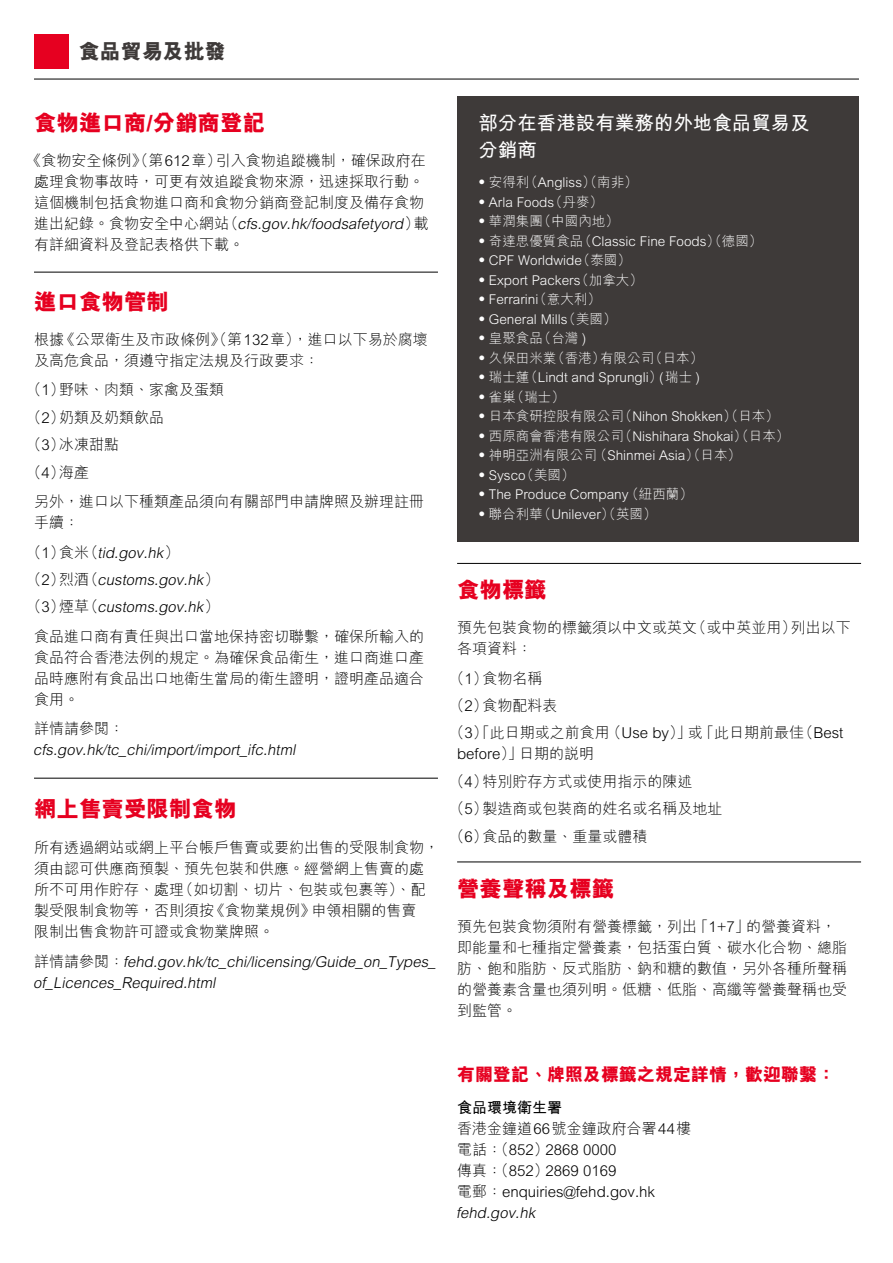
<style>
.page{position:relative;width:893px;height:1263px;background:#fff}
.page>*{position:absolute;margin:0;border:0;box-sizing:border-box;transform-origin:0 0}
.t1{font:800 22.5px "M Hei HK";color:#e60020}
.t2{font:800 21px "M Hei HK";color:#3e3a39}
.t3{font:700 19.5px/27px "M Hei HK";color:#fff}
.t4{font:800 18px "M Hei HK";color:#e60020}
.t5{font:300 15px/21px "M Hei HK";color:#000}
.t6{font:italic 300 15px/27.5px "M Hei HK";color:#000}
.t7{font:700 15px "M Hei HK";color:#000}
.t8{font:300 13.5px "M Hei HK";color:#fff}
.s1{font-style:italic}
.s2{font-style:normal}
</style>
<div class="page">
<div style="left:457px;top:96px;width:402px;height:445px;background:#3e3a39"></div>
<hr style="left:457px;top:563px;width:404px;height:1px;background:#000">
<hr style="left:34px;top:778px;width:404px;height:1px;background:#000">
<hr style="left:457px;top:861px;width:404px;height:1px;background:#000">
<hr style="left:34px;top:272px;width:404px;height:1px;background:#000">
<div style="left:34px;top:34px;width:34px;height:34px;background:#e60020"></div>
<hr style="left:34px;top:79px;width:825px;height:1px;background:#000">
<h2 class="t2" style="left:79px;top:37px;width:149px">食品貿易及批發</h2>
<h1 class="t1" style="left:34px;top:108px;width:233px">食物進口商/分銷商登記</h1>
<p class="t5" style="left:34px;top:149px;width:396px;text-indent:-7px">《食物安全條例》（第612章）引入食物追蹤機制，確保政府在處理食物事故時，可更有效追蹤食物來源，迅速採取行動。這個機制包括食物進口商和食物分銷商登記制度及備存食物進出紀錄。食物安全中心網站（ <span class="s1">cfs.gov.hk/foodsafetyord</span>）載有詳細資料及登記表格供下載。</p>
<h1 class="t1" style="left:34px;top:287px;width:137px">進口食物管制</h1>
<p class="t5" style="left:34px;top:328px;width:395px">根據《公眾衛生及市政條例》（第132章），進口以下易於腐壞及高危食品，須遵守指定法規及行政要求：</p>
<p class="t5" style="left:27px;top:376px;width:199px;line-height:27.3px">（1）野味、肉類、家禽及蛋類（2）奶類及奶類飲品<br>（3）冰凍甜點<br>（4）海產</p>
<p class="t5" style="left:34px;top:490px;width:391px">另外，進口以下種類產品須向有關部門申請牌照及辦理註冊手續：</p>
<p class="t6" style="left:27px;top:538px;width:194px"><span class="s2">（ 1 ）食米（</span>tid.gov.hk<span class="s2">）<br>（ 2 ）烈酒（</span> customs.gov.hk<span class="s2">）（ 3 ）煙草（</span> customs.gov.hk<span class="s2">）</span></p>
<p class="t5" style="left:34px;top:625px;width:391px;text-align:justify">食品進口商有責任與出口當地保持密切聯繫，確保所輸入的食品符合香港法例的規定。為確保食品衛生，進口商進口產品時應附有食品出口地衛生當局的衛生證明，證明產品適合食用。</p>
<p class="t5" style="left:34px;top:718px;width:91px">詳情請參閱：</p>
<p class="t6" style="left:33px;top:735px;width:268px">cfs.gov.hk/tc_chi/import/import_ifc.html</p>
<h1 class="t1" style="left:34px;top:794px;width:204px">網上售賣受限制食物</h1>
<p class="t5" style="left:34px;top:836px;width:407px">所有透過網站或網上平台帳戶售賣或要約出售的受限制食物，須由認可供應商預製、預先包裝和供應。經營網上售賣的處所不可用作貯存、處理（如切割、切片、包裝或包裹等）、配製受限制食物等，否則須按《食物業規例》申領相關的售賣<br>限制出售食物許可證或食物業牌照。</p>
<p class="t6" style="left:33px;top:950px;width:408px;line-height:21px"><span class="s2">詳情請參閱：</span> fehd.gov.hk/tc_chi/licensing/Guide_on_Types_ of_Licences_Required.html</p>
<h3 class="t3" style="left:478px;top:108px;width:333px">部分在香港設有業務的外地食品貿易及分銷商</h3>
<p class="t8" style="left:475px;top:173px;width:164px">• 安得利（Angliss）（南非）</p>
<p class="t8" style="left:475px;top:192px;width:130px">• Arla Foods（丹麥）</p>
<p class="t8" style="left:475px;top:212px;width:145px">• 華潤集團（中國內地）</p>
<p class="t8" style="left:475px;top:231px;width:289px">• 奇達思優質食品（Classic Fine Foods）（德國）</p>
<p class="t8" style="left:475px;top:251px;width:157px">• CPF Worldwide（泰國）</p>
<p class="t8" style="left:475px;top:270px;width:169px">• Export Packers（加拿大）</p>
<p class="t8" style="left:475px;top:290px;width:127px">• Ferrarini（意大利）</p>
<p class="t8" style="left:475px;top:309px;width:143px">• General Mills（美國）</p>
<p class="t8" style="left:475px;top:329px;width:113px">• 皇聚食品（台灣 )</p>
<p class="t8" style="left:475px;top:348px;width:230px">• 久保田米業（香港）有限公司（日本）</p>
<p class="t8" style="left:475px;top:368px;width:227px">• 瑞士蓮（Lindt and Sprungli）(瑞士 )</p>
<p class="t8" style="left:475px;top:387px;width:91px">• 雀巢（瑞士）</p>
<p class="t8" style="left:475px;top:407px;width:305px">• 日本食研控股有限公司（Nihon Shokken）（日本）</p>
<p class="t8" style="left:475px;top:426px;width:316px">• 西原商會香港有限公司（Nishihara Shokai）（日本）</p>
<p class="t8" style="left:475px;top:446px;width:268px">• 神明亞洲有限公司 （Shinmei Asia）（日本）</p>
<p class="t8" style="left:475px;top:465px;width:101px">• Sysco（美國）</p>
<p class="t8" style="left:475px;top:485px;width:219px">• The Produce Company （紐西蘭）</p>
<p class="t8" style="left:475px;top:504px;width:183px">• 聯合利華（Unilever）（英國）</p>
<h1 class="t1" style="left:457px;top:575px;width:91px">食物標籤</h1>
<p class="t5" style="left:457px;top:617px;width:395px">預先包裝食物的標籤須以中文或英文（或中英並用）列出以下各項資料：</p>
<p class="t5" style="left:450px;top:664px;width:395px;line-height:27.3px">（1）食物名稱<br>（2）食物配料表<br>（3）「此日期或之前食用 （Use by）」或「此日期前最佳（Best</p>
<p class="t5" style="left:450px;top:740px;width:274px;line-height:27.3px;text-indent:8px">before）」日期的說明<br>（4）特別貯存方式或使用指示的陳述<br>（5）製造商或包裝商的姓名或名稱及地址（6）食品的數量、重量或體積</p>
<h1 class="t1" style="left:457px;top:873px;width:159px">營養聲稱及標籤</h1>
<p class="t5" style="left:457px;top:915px;width:391px">預先包裝食物須附有營養標籤，列出「1+7」的營養資料，即能量和七種指定營養素，包括蛋白質、碳水化合物、總脂肪、飽和脂肪、反式脂肪、鈉和糖的數值，另外各種所聲稱的營養素含量也須列明。低糖、低脂、高纖等營養聲稱也受到監管。</p>
<p class="t4" style="left:457px;top:1062px;width:379px">有關登記、牌照及標籤之規定詳情，歡迎聯繫：</p>
<p class="t7" style="left:457px;top:1096px;width:106px">食品環境衛生署</p>
<p class="t5" style="left:457px;top:1117px;width:236px">香港金鐘道66號金鐘政府合署44樓電話：（852）2868 0000<br>傳真：（852）2869 0169<br>電郵：enquiries@fehd.gov.hk</p>
<p class="t6" style="left:456px;top:1198px;width:84px">fehd.gov.hk</p>
</div>
